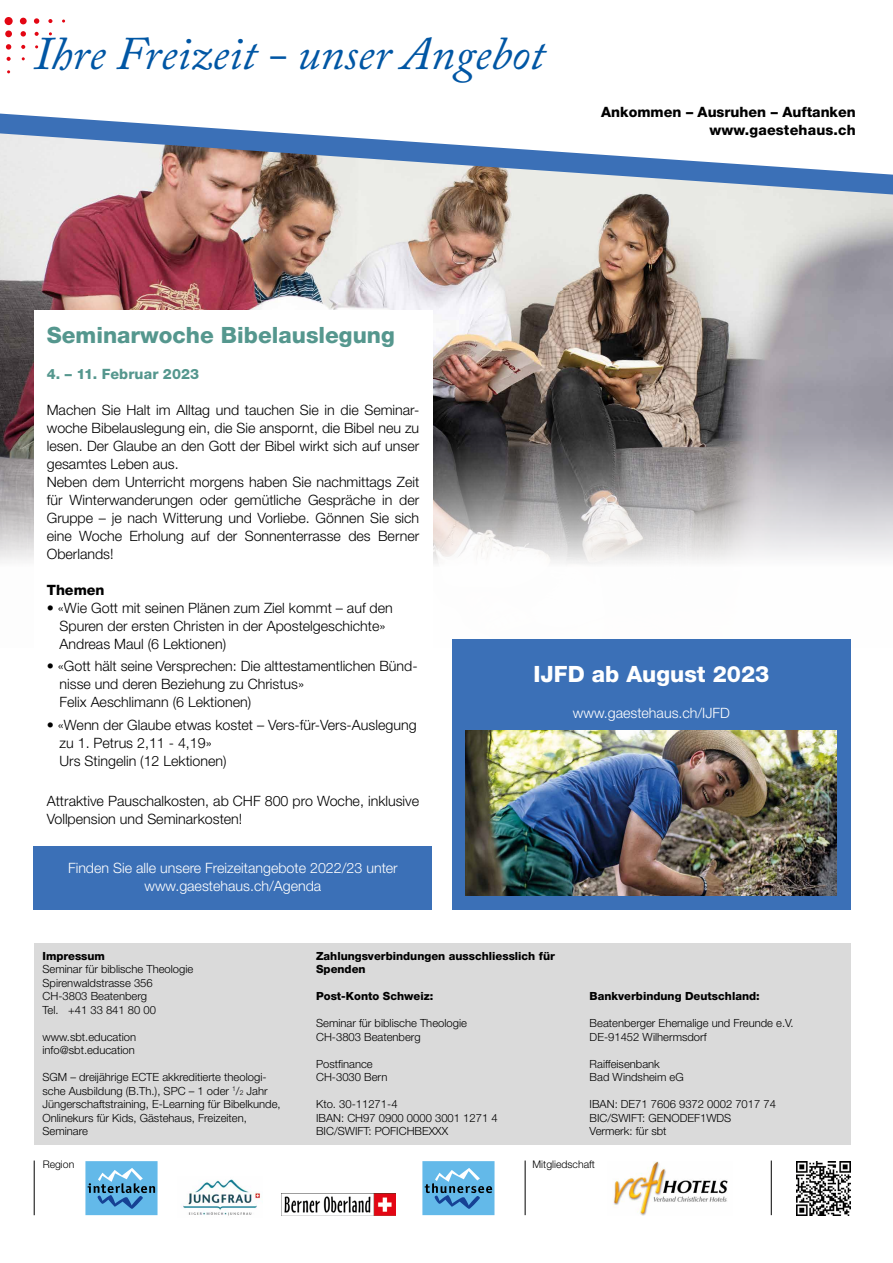
<style>
.page{position:relative;width:893px;height:1263px;background:#fff}
.page>*{position:absolute;margin:0;border:0;box-sizing:border-box;transform-origin:0 0}
.t1{font:italic 46.5px "Adobe Caslon Pro";color:#0056a4}
.t2{font:800 22.5px "Helvetica Neue LT Std";color:#55978e}
.t3{font:800 22.5px "Helvetica Neue LT Std";color:#fff}
.t4{font:300 14.25px/18px "Helvetica Neue LT Std";color:#000}
.t5{font:300 14.25px/18px "Helvetica Neue LT Std";color:#fff;text-align:center}
.t6{font:800 14.25px "Helvetica Neue LT Std";color:#000}
.t7{font:800 14.25px "Helvetica Neue LT Std";letter-spacing:.01em;color:#55978e}
.t8{font:300 11.25px/13.5px "Helvetica Neue LT Std";color:#000}
.t9{font:800 11.25px/13.5px "Helvetica Neue LT Std";color:#000}
.t10{font:300 10.5px "Helvetica Neue LT Std";color:#000}
.s1{font-size:6.75px}
</style>
<div class="page">
<div style="left:5px;top:30px;width:7px;height:7px;background:#e30613;border-radius:50%"></div>
<svg style="left:6px;top:44px;width:5px;height:6px"></svg>
<svg style="left:21px;top:31px;width:5px;height:6px"></svg>
<svg style="left:7px;top:57px;width:4px;height:4px"></svg>
<svg style="left:21px;top:45px;width:4px;height:4px"></svg>
<svg style="left:35px;top:32px;width:4px;height:4px"></svg>
<div style="left:5px;top:17px;width:8px;height:8px;background:#e30613;border-radius:50%"></div>
<div style="left:20px;top:18px;width:7px;height:6px;background:#e30613;border-radius:50%"></div>
<svg style="left:34px;top:18px;width:5px;height:6px"></svg>
<svg style="left:48px;top:19px;width:4px;height:4px"></svg>
<img style="left:0;top:194px;width:893px;height:454px">
<img style="left:796px;top:1161px;width:54px;height:54px">
<div style="left:34px;top:943px;width:816px;height:202px;background:#dadada"></div>
<hr style="left:771px;top:1160px;width:1px;height:55px;background:#000">
<img style="left:183px;top:1179px;width:77px;height:37px">
<div style="left:422px;top:1161px;width:73px;height:54px;background:#63b9e9"></div>
<svg style="left:425px;top:1168px;width:67px;height:41px"></svg>
<img style="left:282px;top:1193px;width:114px;height:22px">
<hr style="left:34px;top:1160px;width:1px;height:55px;background:#000">
<div style="left:85px;top:1161px;width:73px;height:54px;background:#63b9e9"></div>
<svg style="left:88px;top:1168px;width:67px;height:41px"></svg>
<svg style="left:0;top:114px;width:893px;height:80px"></svg>
<div style="left:34px;top:310px;width:398px;height:527px;background:#fff"></div>
<div style="left:34px;top:846px;width:398px;height:63px;background:#3b70b7"></div>
<hr style="left:525px;top:1160px;width:1px;height:55px;background:#000">
<img style="left:613px;top:1161px;width:115px;height:54px">
<div style="left:452px;top:639px;width:398px;height:270px;background:#3b70b7"></div>
<img style="left:466px;top:730px;width:371px;height:166px">
<h1 class="t1" style="left:34px;top:26px;width:512px">Ihre Freizeit - unser Angebot</h1>
<p class="t6" style="left:601px;top:104px;width:256px">Ankommen – Ausruhen – Auftanken</p>
<p class="t6" style="left:709px;top:122px;width:148px">www.gaestehaus.ch</p>
<h2 class="t2" style="left:47px;top:321px;width:349px">Seminarwoche Bibelauslegung</h2>
<p class="t7" style="left:47px;top:365px;width:154px">4. – 11. Februar 2023</p>
<p class="t4" style="left:47px;top:400px;width:374px">Machen Sie Halt im Alltag und tauchen Sie in die Seminar&shy;woche Bibelauslegung ein, die Sie anspornt, die Bibel neu zu lesen. Der Glaube an den Gott der Bibel wirkt sich auf unser gesamtes Leben aus.<br>Neben dem Unterricht morgens haben Sie nachmittags Zeit für Winterwanderungen oder gemütliche Gespräche in der Gruppe – je nach Witterung und Vorliebe. Gönnen Sie sich eine Woche Erholung auf der Sonnenterrasse des Berner Oberlands!</p>
<p class="t6" style="left:47px;top:581px;width:59px">Themen</p>
<p class="t4" style="left:60px;top:598px;width:335px;text-indent:-13px">• «Wie Gott mit seinen Plänen zum Ziel kommt – auf den<br>Spuren der ersten Christen in der Apostelgeschichte»<br>Andreas Maul (6 Lektionen)</p>
<p class="t4" style="left:60px;top:657px;width:360px;text-indent:-13px">• «Gott hält seine Versprechen: Die alttestamentlichen Bünd&shy;nisse und deren Beziehung zu Christus»<br>Felix Aeschlimann (6 Lektionen)</p>
<p class="t4" style="left:60px;top:715px;width:359px;text-indent:-13px">• «Wenn der Glaube etwas kostet – Vers-für-Vers-Auslegung zu 1. Petrus 2,11 - 4,19»<br>Urs Stingelin (12 Lektionen)</p>
<p class="t4" style="left:47px;top:792px;width:374px">Attraktive Pauschalkosten, ab CHF 800 pro Woche, inklusive<br>Vollpension und Seminarkosten!</p>
<p class="t5" style="left:68px;top:859px;width:331px">Finden Sie alle unsere Freizeitangebote 2022/23 unter www.gaestehaus.ch/Agenda</p>
<h2 class="t3" style="left:533px;top:660px;width:237px">IJFD ab August 2023</h2>
<p class="t5" style="left:573px;top:703px;width:159px">www.gaestehaus.ch/IJFD</p>
<p class="t9" style="left:43px;top:949px;width:64px">Impressum</p>
<p class="t8" style="left:43px;top:962px;width:152px">Seminar für biblische Theologie<br>Spirenwaldstrasse 356<br>CH-3803 Beatenberg<br>Tel. +41 33 841 80 00</p>
<p class="t8" style="left:43px;top:1029px;width:95px">www.sbt.education info@sbt.education</p>
<p class="t8" style="left:43px;top:1070px;width:240px">SGM – dreijährige ECTE akkreditierte theologi&shy;sche Ausbildung (B.Th.), SPC – 1 oder <sup>1</sup>/<span class="s1">2</span> Jahr Jüngerschaftstraining, E-Learning für Bibelkunde, Onlinekurs für Kids, Gästehaus, Freizeiten, Seminare</p>
<p class="t10" style="left:43px;top:1158px;width:33px">Region</p>
<p class="t9" style="left:316px;top:949px;width:240px">Zahlungsverbindungen ausschliesslich für<br>Spenden</p>
<p class="t9" style="left:316px;top:989px;width:119px">Post-Konto Schweiz:</p>
<p class="t8" style="left:316px;top:1016px;width:152px">Seminar für biblische Theologie<br>CH-3803 Beatenberg</p>
<p class="t8" style="left:316px;top:1056px;width:73px">Postfinance<br>CH-3030 Bern</p>
<p class="t8" style="left:316px;top:1097px;width:183px">Kto. 30-11271-4<br>IBAN: CH97 0900 0000 3001 1271 4<br>BIC/SWIFT: POFICHBEXXX</p>
<p class="t9" style="left:590px;top:989px;width:172px">Bankverbindung Deutschland:</p>
<p class="t8" style="left:590px;top:1016px;width:205px">Beatenberger Ehemalige und Freunde e.V.<br>DE-91452 Wilhermsdorf</p>
<p class="t8" style="left:590px;top:1056px;width:96px">Raiffeisenbank<br>Bad Windsheim eG</p>
<p class="t8" style="left:590px;top:1097px;width:188px">IBAN: DE71 7606 9372 0002 7017 74<br>BIC/SWIFT: GENODEF1WDS<br>Vermerk: für sbt</p>
<p class="t10" style="left:532px;top:1158px;width:64px">Mitgliedschaft</p>
</div>
